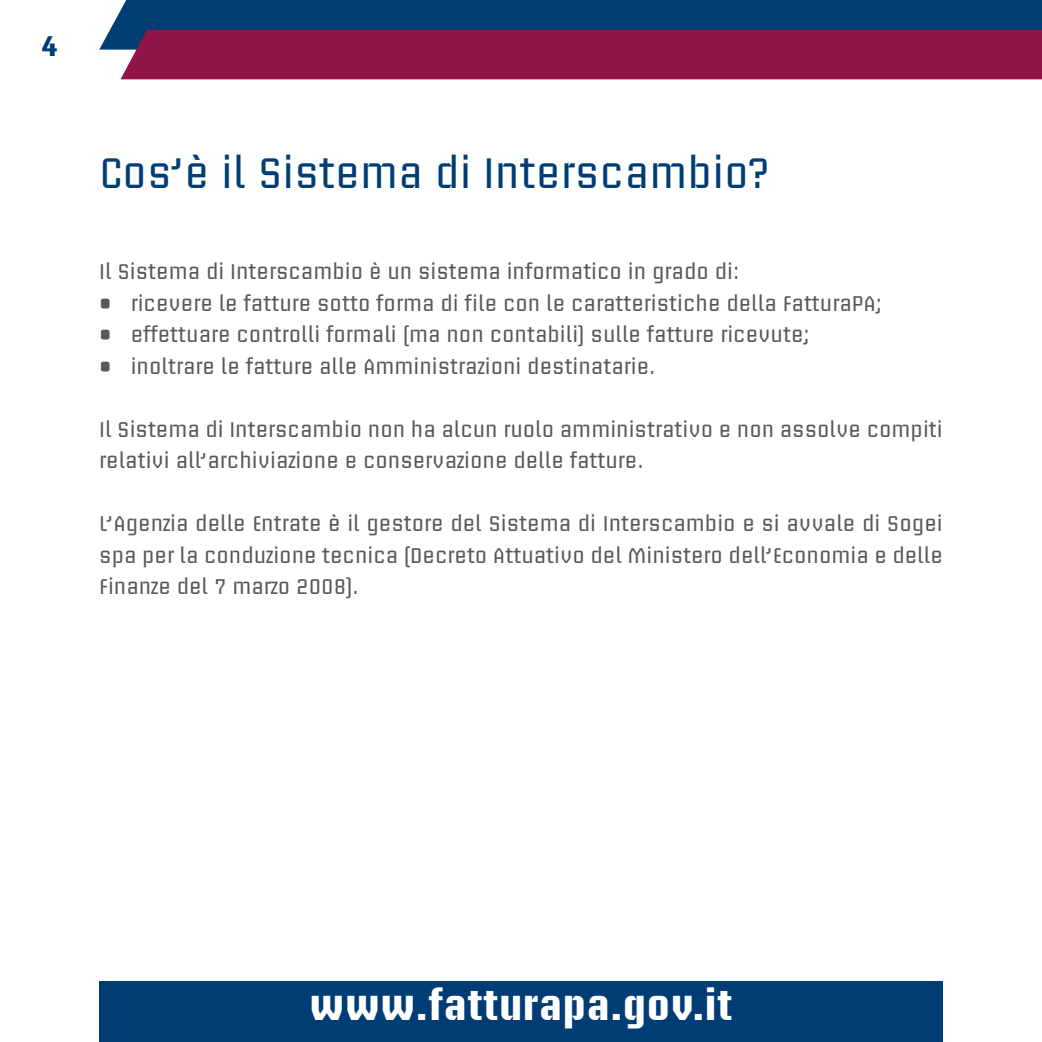
<style>
.page{position:relative;width:1042px;height:1042px;background:#fff}
.page>*{position:absolute;margin:0;border:0;box-sizing:border-box;transform-origin:0 0}
.t1{font:42px "Briem Akademi Std";color:#003d74}
.t2{font:700 41.12px "Briem Akademi Std";letter-spacing:.03em;color:#fff}
.t3{font:700 28px "Briem Akademi Std";color:#003d74}
.t4{font:21px/31.5px "Briem Akademi Std";color:#58585a}
</style>
<div class="page">
<div style="left:99px;top:0;width:943px;height:50px;background:#003d74"></div>
<div style="left:121px;top:30px;width:921px;height:49px;background:#911549"></div>
<div style="left:99px;top:982px;width:844px;height:60px;background:#003d74"></div>
<h3 class="t3" style="left:42px;top:31px;width:17px">4</h3>
<h1 class="t1" style="left:99px;top:150px;width:671px">Cos’è il Sistema di Interscambio?</h1>
<p class="t4" style="left:99px;top:256px;width:641px">Il Sistema di Interscambio è un sistema informatico in grado di:</p>
<p class="t4" style="left:99px;top:288px;width:784px">• ricevere le fatture sotto forma di file con le caratteristiche della FatturaPA;</p>
<p class="t4" style="left:99px;top:319px;width:712px">• effettuare controlli formali (ma non contabili) sulle fatture ricevute;</p>
<p class="t4" style="left:99px;top:351px;width:558px">• inoltrare le fatture alle Amministrazioni destinatarie.</p>
<p class="t4" style="left:99px;top:414px;width:845px">Il Sistema di Interscambio non ha alcun ruolo amministrativo e non assolve compiti relativi all’archiviazione e conservazione delle fatture.</p>
<p class="t4" style="left:99px;top:508px;width:845px;text-align:justify">L’Agenzia delle Entrate è il gestore del Sistema di Interscambio e si avvale di Sogei spa per la conduzione tecnica (Decreto Attuativo del Ministero dell’Economia e delle Finanze del 7 marzo 2008).</p>
<h2 class="t2" style="left:310px;top:983px;width:424px">www.fatturapa.gov.it</h2>
</div>
